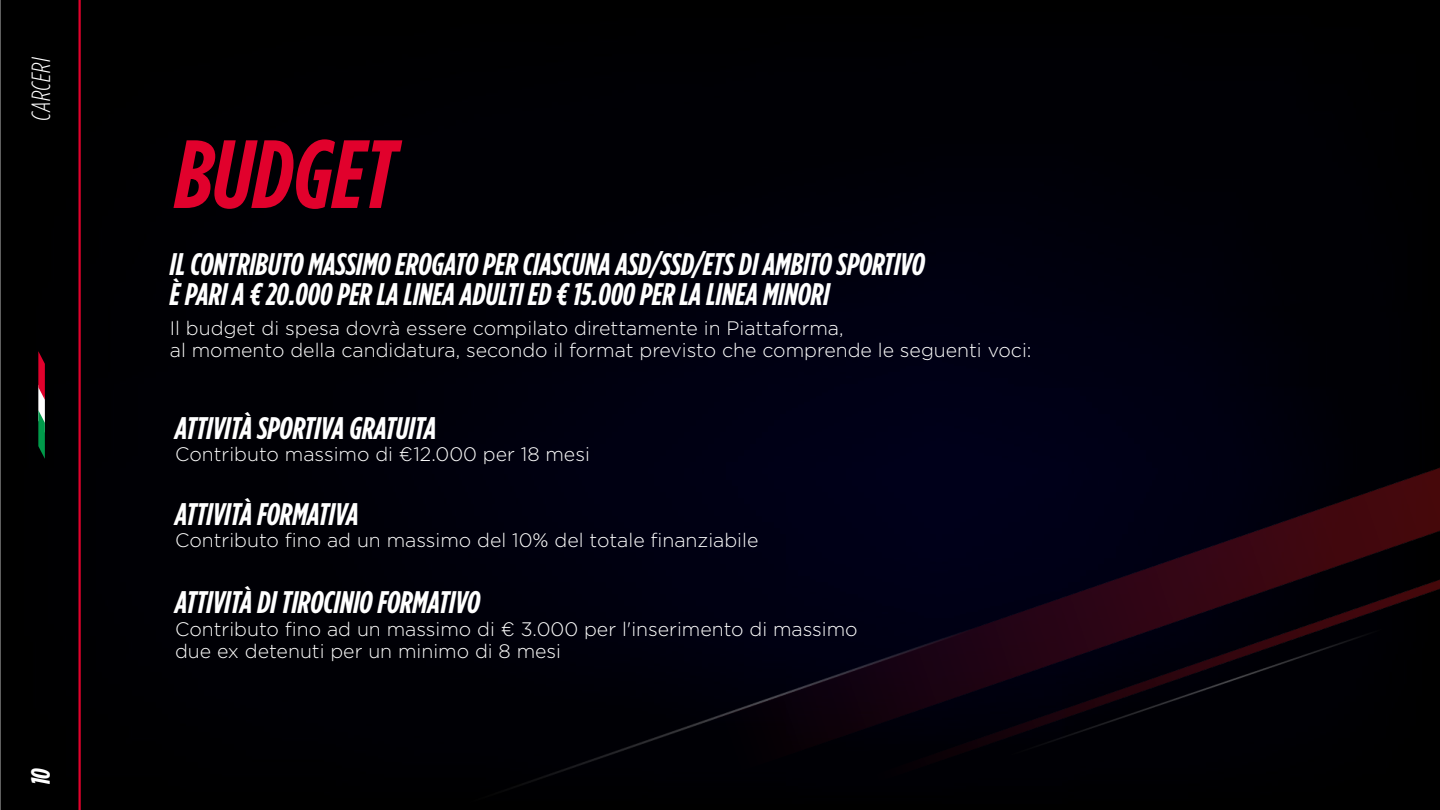
<style>
.page{position:relative;width:1440px;height:810px;background:#fff}
.page>*{position:absolute;margin:0;border:0;box-sizing:border-box;transform-origin:0 0}
.t1{font:italic 700 96.6px "Gotham Cond";color:#e1012c}
.t2{font:italic 700 31.2px/30px "Gotham Cond";color:#fff}
.t3{font:italic 300 26.25px "Gotham Cond";color:#fff}
.t4{font:italic 700 26.25px "Gotham Cond";color:#fff}
.t5{font:300 19.5px/22.5px "Gotham";color:#fff}
</style>
<div class="page">
<img style="left:0;top:0;width:1440px;height:810px">
<img style="left:438px;top:454px;width:1002px;height:356px">
<hr style="left:78px;top:0;width:3px;height:810px;background:#e1012c">
<svg style="left:38px;top:351px;width:7px;height:108px"></svg>
<h3 class="t3" style="left:26px;top:121px;width:65px;rotate:-90deg">CARCERI</h3>
<h3 class="t4" style="left:25px;top:785px;width:19px;rotate:-90deg">10</h3>
<h1 class="t1" style="left:175px;top:117px;width:222px">BUDGET</h1>
<h2 class="t2" style="left:170px;top:249px;width:757px">IL CONTRIBUTO MASSIMO EROGATO PER CIASCUNA ASD/SSD/ETS DI AMBITO SPORTIVO<br>È PARI A € 20.000 PER LA LINEA ADULTI ED € 15.000 PER LA LINEA MINORI</h2>
<p class="t5" style="left:170px;top:316px;width:863px">Il budget di spesa dovrà essere compilato direttamente in Piattaforma,<br>al momento della candidatura, secondo il format previsto che comprende le seguenti voci:</p>
<h2 class="t2" style="left:175px;top:413px;width:263px">ATTIVITÀ SPORTIVA GRATUITA</h2>
<p class="t5" style="left:175px;top:442px;width:416px">Contributo massimo di €12.000 per 18 mesi</p>
<h2 class="t2" style="left:175px;top:499px;width:185px">ATTIVITÀ FORMATIVA</h2>
<p class="t5" style="left:175px;top:529px;width:585px">Contributo fino ad un massimo del 10% del totale finanziabile</p>
<h2 class="t2" style="left:175px;top:587px;width:307px">ATTIVITÀ DI TIROCINIO FORMATIVO</h2>
<p class="t5" style="left:175px;top:617px;width:684px">Contributo fino ad un massimo di € 3.000 per l'inserimento di massimo due ex detenuti per un minimo di 8 mesi</p>
</div>
